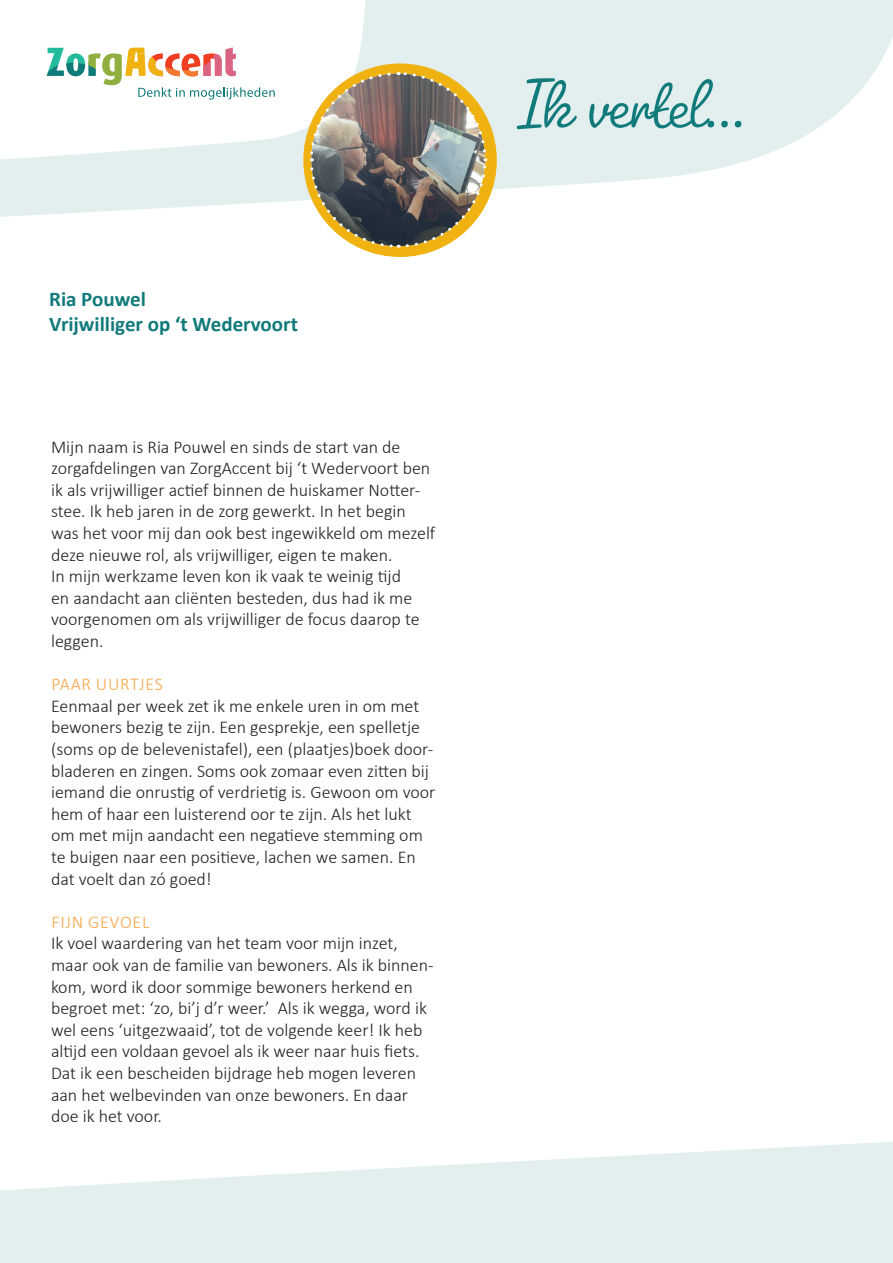
<style>
.page{position:relative;width:893px;height:1263px;background:#fff}
.page>*{position:absolute;margin:0;border:0;box-sizing:border-box;transform-origin:0 0}
.t1{font:300 73.5px "Pacifico";color:#117a7a}
.t2{font:700 21px/25.2px "Calibri";color:#117a7a}
.t3{font:300 18px/21.6px "Calibri";color:#231f20}
.t4{font:300 18px "Calibri";letter-spacing:.04em;color:#f9a647}
</style>
<div class="page">
<svg style="left:0;top:1142px;width:893px;height:121px;fill:#e3efef"></svg>
<svg style="left:0;top:0;width:893px;height:217px;fill:#e3efef"></svg>
<svg style="left:0;top:0;width:367px;height:172px"></svg>
<svg style="left:47px;top:47px;width:228px;height:53px"></svg>
<div style="left:303px;top:63px;width:194px;height:194px;background:#efb211;border-radius:50%"></div>
<img style="left:308px;top:71px;width:180px;height:178px">
<p class="t2" style="left:49px;top:286px;width:250px">Ria Pouwel<br>Vrijwilliger op ‘t Wedervoort</p>
<p class="t3" style="left:51px;top:435px;width:386px">Mijn naam is Ria Pouwel en sinds de start van de zorgafdelingen van ZorgAccent bij ‘t Wedervoort ben ik als vrijwilliger actief binnen de huiskamer Notter&shy;stee. Ik heb jaren in de zorg gewerkt. In het begin was het voor mij dan ook best ingewikkeld om mezelf deze nieuwe rol, als vrijwilliger, eigen te maken.<br>In mijn werkzame leven kon ik vaak te weinig tijd<br>en aandacht aan cliënten besteden, dus had ik me voorgenomen om als vrijwilliger de focus daarop te leggen.</p>
<p class="t4" style="left:51px;top:673px;width:113px">PAAR UURTJES</p>
<p class="t3" style="left:51px;top:694px;width:386px">Eenmaal per week zet ik me enkele uren in om met bewoners bezig te zijn. Een gesprekje, een spelletje (soms op de belevenistafel), een (plaatjes)boek door&shy;bladeren en zingen. Soms ook zomaar even zitten bij iemand die onrustig of verdrietig is. Gewoon om voor hem of haar een luisterend oor te zijn. Als het lukt om met mijn aandacht een negatieve stemming om te buigen naar een positieve, lachen we samen. En dat voelt dan zó goed!</p>
<p class="t4" style="left:51px;top:911px;width:100px">FIJN GEVOEL</p>
<p class="t3" style="left:51px;top:932px;width:384px">Ik voel waardering van het team voor mijn inzet, maar ook van de familie van bewoners. Als ik binnen&shy;kom, word ik door sommige bewoners herkend en begroet met: ‘zo, bi’j d’r weer.’ Als ik wegga, word ik wel eens ‘uitgezwaaid’, tot de volgende keer! Ik heb altijd een voldaan gevoel als ik weer naar huis fiets.<br>Dat ik een bescheiden bijdrage heb mogen leveren aan het welbevinden van onze bewoners. En daar doe ik het voor.</p>
<h1 class="t1" style="left:516px;top:59px;width:230px">Ik vertel...</h1>
</div>
